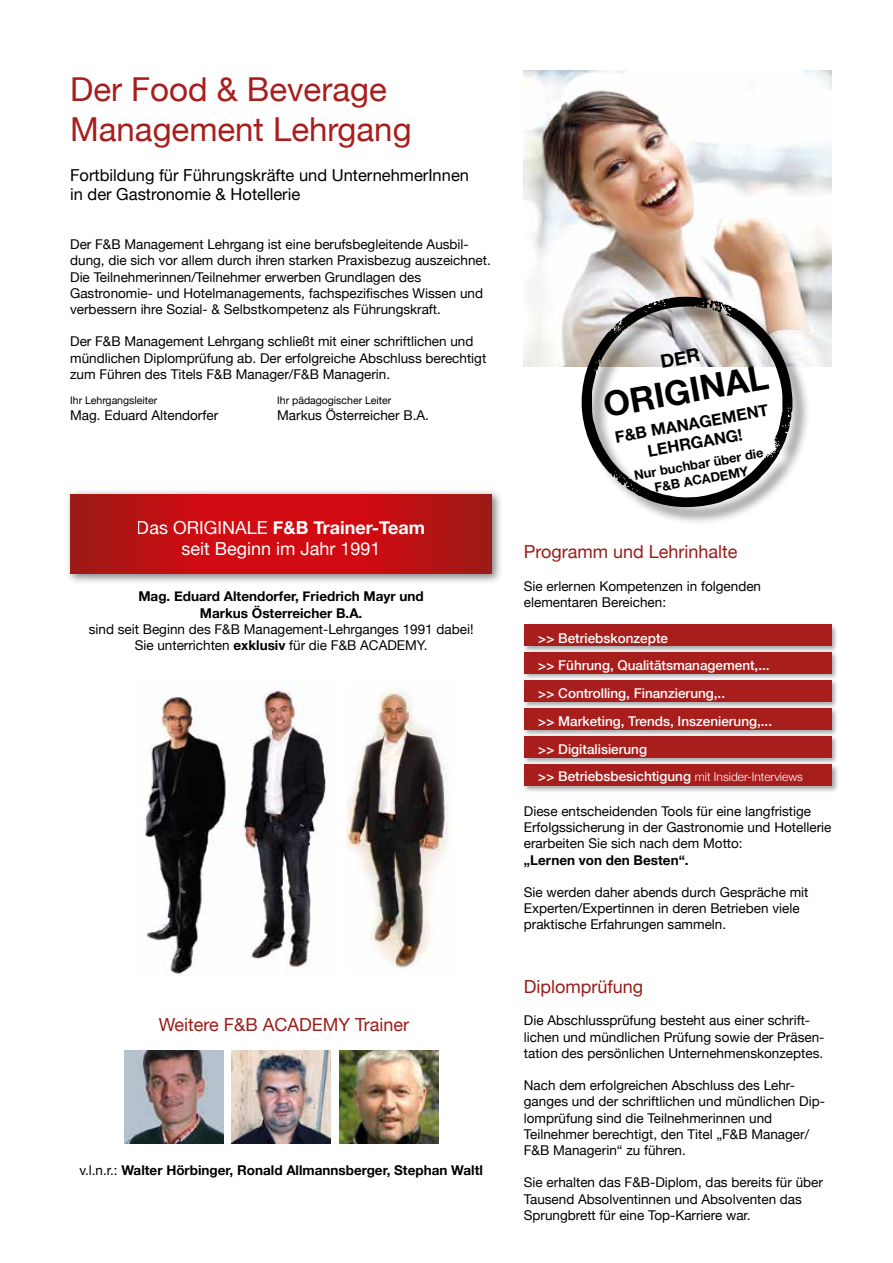
<style>
.page{position:relative;width:893px;height:1263px;background:#fff}
.page>*{position:absolute;margin:0;border:0;box-sizing:border-box;transform-origin:0 0}
.t1{font:700 34.2px "Helvetica Neue";color:#000}
.t2{font:33px/39.6px "Helvetica Neue";color:#a81e1c}
.t3{font:18px "Helvetica Neue";color:#9b1c18}
.t4{font:18px/21.6px "Helvetica Neue";color:#fff;text-align:center}
.t5{font:16.5px/19.8px "Helvetica Neue";color:#000}
.t6{font:700 16.2px/19.5px "Helvetica Neue";color:#000;text-align:center}
.t7{font:13.5px/16.2px "Helvetica Neue";color:#000}
.t8{font:500 13.5px/27.8px "Helvetica Neue";color:#fff}
.t9{font:700 13.5px/16.2px "Helvetica Neue";color:#000;text-align:center}
.t10{font:700 12.9px/15.6px "Helvetica Neue";color:#000;text-align:center}
.t11{font:10.5px "Helvetica Neue";color:#000}
.s1{font-weight:700}
.s2{font-weight:400}
.s3{font-weight:300;font-size:12px}
</style>
<div class="page">
<img style="left:524px;top:70px;width:308px;height:296px">
<div style="left:522px;top:735px;width:317px;height:30px;background:#000;opacity:.35"></div>
<div style="left:524px;top:736px;width:307px;height:21px;background:#a81e1c"></div>
<div style="left:522px;top:707px;width:317px;height:30px;background:#000;opacity:.35"></div>
<div style="left:524px;top:708px;width:307px;height:21px;background:#a81e1c"></div>
<div style="left:522px;top:678px;width:317px;height:31px;background:#000;opacity:.35"></div>
<div style="left:524px;top:680px;width:307px;height:21px;background:#a81e1c"></div>
<div style="left:522px;top:650px;width:317px;height:31px;background:#000;opacity:.35"></div>
<div style="left:524px;top:652px;width:307px;height:21px;background:#a81e1c"></div>
<div style="left:523px;top:763px;width:316px;height:30px;background:#000;opacity:.35"></div>
<div style="left:524px;top:765px;width:308px;height:21px;background:#a81e1c"></div>
<div style="left:65px;top:489px;width:438px;height:96px;background:#000;opacity:.5"></div>
<div style="left:70px;top:494px;width:422px;height:80px;background:#d20a11"></div>
<div style="left:70px;top:494px;width:134px;height:80px;background:linear-gradient(to right,#9a1c17,#d00a11)"></div>
<div style="left:362px;top:494px;width:130px;height:80px;background:linear-gradient(to right,#d10a11,#9b1b17)"></div>
<div style="left:584px;top:299px;width:227px;height:227px;background:#000;opacity:.35"></div>
<img style="left:144px;top:683px;width:183px;height:292px">
<img style="left:346px;top:688px;width:102px;height:280px">
<div style="left:522px;top:623px;width:317px;height:30px;background:#000;opacity:.35"></div>
<div style="left:524px;top:625px;width:307px;height:21px;background:#a81e1c"></div>
<img style="left:232px;top:1050px;width:99px;height:94px">
<img style="left:339px;top:1050px;width:99px;height:94px">
<img style="left:124px;top:1050px;width:99px;height:94px">
<svg style="left:582px;top:296px;width:210px;height:212px"></svg>
<h2 class="t2" style="left:70px;top:68px;width:343px">Der Food &amp; Beverage<br>Management Lehrgang</h2>
<p class="t5" style="left:70px;top:164px;width:400px">Fortbildung für Führungskräfte und UnternehmerInnen in der Gastronomie &amp; Hotellerie</p>
<p class="t7" style="left:70px;top:235px;width:422px">Der F&amp;B Management Lehrgang ist eine berufsbegleitende Ausbil&shy;dung, die sich vor allem durch ihren starken Praxisbezug auszeichnet.<br>Die Teilnehmerinnen/Teilnehmer erwerben Grundlagen des Gastronomie- und Hotelmanagements, fachspezifisches Wissen und verbessern ihre Sozial- &amp; Selbstkompetenz als Führungskraft.</p>
<p class="t7" style="left:70px;top:332px;width:418px">Der F&amp;B Management Lehrgang schließt mit einer schriftlichen und mündlichen Diplomprüfung ab. Der erfolgreiche Abschluss berechtigt zum Führen des Titels F&amp;B Manager/F&amp;B Managerin.</p>
<p class="t11" style="left:70px;top:391px;width:89px">Ihr Lehrgangsleiter</p>
<p class="t11" style="left:277px;top:391px;width:116px">Ihr pädagogischer Leiter</p>
<p class="t7" style="left:70px;top:406px;width:150px">Mag. Eduard Altendorfer</p>
<p class="t7" style="left:277px;top:406px;width:153px">Markus Österreicher B.A.</p>
<h3 class="t4" style="left:137px;top:515px;width:290px">Das ORIGINALE <span class="s1">F&amp;B Trainer-Team </span>seit Beginn im Jahr 1991</h3>
<p class="t9" style="left:138px;top:588px;width:287px">Mag. Eduard Altendorfer, Friedrich Mayr und<br>Markus Österreicher B.A.</p>
<p class="t7" style="left:89px;top:620px;width:386px;text-align:center">sind seit Beginn des F&amp;B Management-Lehrganges 1991 dabei!<br>Sie unterrichten <span class="s1">exklusiv</span> für die F&amp;B ACADEMY.</p>
<h3 class="t3" style="left:159px;top:1009px;width:252px">Weitere F&amp;B ACADEMY Trainer</h3>
<p class="t9" style="left:79px;top:1161px;width:405px"><span class="s2">v.l.n.r.:</span> Walter Hörbinger, Ronald Allmannsberger, Stephan Waltl</p>
<h1 class="t1" style="left:598px;top:375px;width:168px;rotate:-10deg">ORIGINAL</h1>
<p class="t6" style="left:613px;top:426px;width:157px;rotate:-10deg">F&amp;B MANAGEMENT<br>LEHRGANG!</p>
<p class="t10" style="left:633px;top:467px;width:133px;rotate:-10deg">Nur buchbar über die<br>F&amp;B ACADEMY</p>
<h3 class="t3" style="left:524px;top:537px;width:215px">Programm und Lehrinhalte</h3>
<p class="t7" style="left:524px;top:577px;width:239px">Sie erlernen Kompetenzen in folgenden elementaren Bereichen:</p>
<p class="t8" style="left:538px;top:623px;width:266px">&gt;&gt; Betriebskonzepte<br>&gt;&gt; Führung, Qualitätsmanagement,...<br>&gt;&gt; Controlling, Finanzierung,..<br>&gt;&gt; Marketing, Trends, Inszenierung,...<br>&gt;&gt; Digitalisierung<br>&gt;&gt; Betriebsbesichtigung <span class="s3">mit Insider-Interviews</span></p>
<p class="t7" style="left:524px;top:802px;width:309px">Diese entscheidenden Tools für eine langfristige<br>Erfolgssicherung in der Gastronomie und Hotellerie erarbeiten Sie sich nach dem Motto:</p>
<p class="t9" style="left:524px;top:851px;width:166px">„Lernen von den Besten“.</p>
<p class="t7" style="left:524px;top:883px;width:286px">Sie werden daher abends durch Gespräche mit<br>Experten/Expertinnen in deren Betrieben viele praktische Erfahrungen sammeln.</p>
<h3 class="t3" style="left:524px;top:971px;width:121px">Diplomprüfung</h3>
<p class="t7" style="left:524px;top:1011px;width:302px">Die Abschlussprüfung besteht aus einer schrift&shy;lichen und mündlichen Prüfung sowie der Präsen&shy;tation des persönlichen Unternehmenskonzeptes.</p>
<p class="t7" style="left:524px;top:1076px;width:303px">Nach dem erfolgreichen Abschluss des Lehr&shy;ganges und der schriftlichen und mündlichen Dip&shy;lomprüfung sind die Teilnehmerinnen und Teilnehmer berechtigt, den Titel „F&amp;B Manager/ F&amp;B Managerin“ zu führen.</p>
<p class="t7" style="left:524px;top:1173px;width:301px">Sie erhalten das F&amp;B-Diplom, das bereits für über<br>Tausend Absolventinnen und Absolventen das<br>Sprungbrett für eine Top-Karriere war.</p>
</div>
